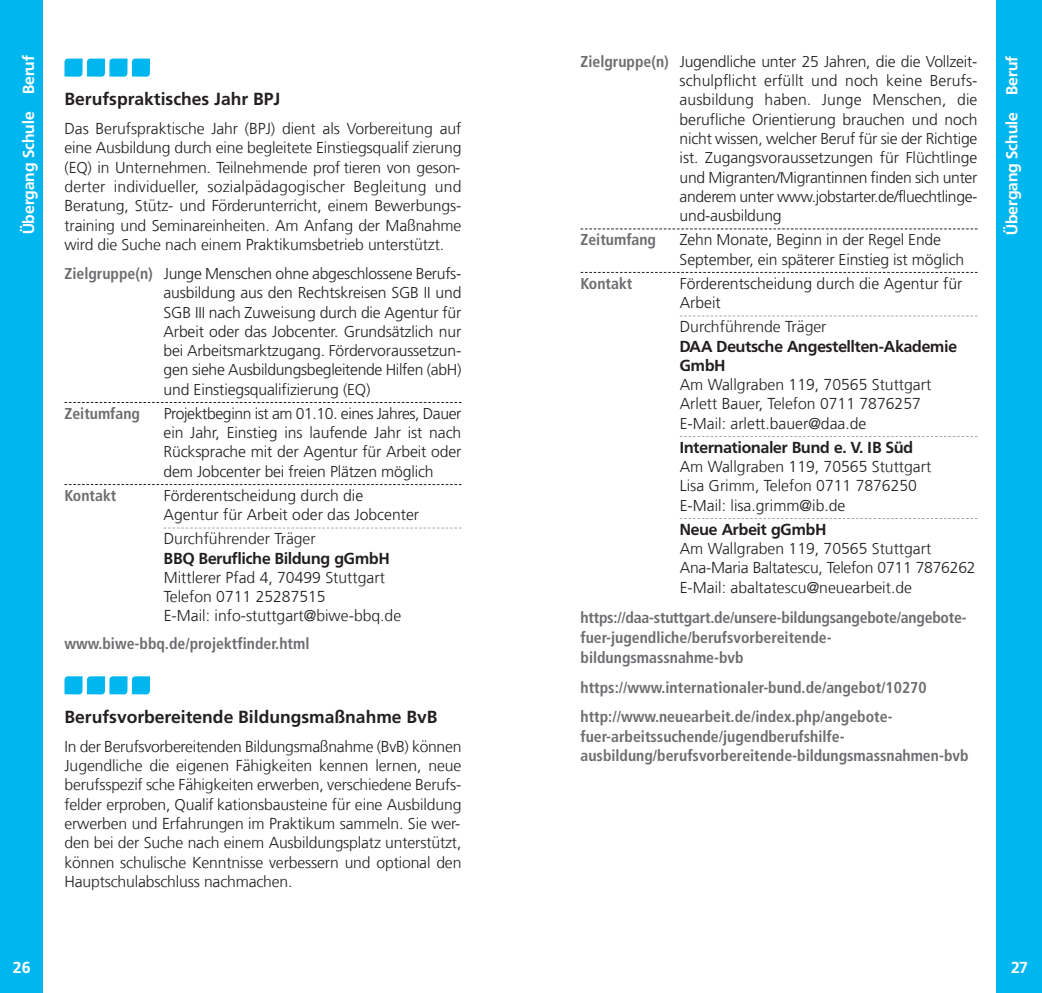
<style>
.page{position:relative;width:1042px;height:993px;background:#fff}
.page>*{position:absolute;margin:0;border:0;box-sizing:border-box;transform-origin:0 0}
.t1{font:700 17.5px "Frutiger LT Com";color:#231f20}
.t2{font:300 15.75px/19.2px "Frutiger LT Com";color:#231f20}
.t3{font:300 15.75px/19.2px "Frutiger";letter-spacing:-.01em;color:#231f20;text-align:justify}
.t4{font:700 condensed 15.75px/20.1px "Frutiger LT Com";color:#6c6d70}
.t5{font:700 15.75px/19.2px "Frutiger BQ";color:#231f20}
.t6{font:700 15.75px "Frutiger BQ";color:#fff}
.s1{font-family:"Frutiger LT Com";font-weight:700;font-stretch:condensed;color:#6c6d70}
</style>
<div class="page">
<div style="left:996px;top:0;width:46px;height:992px;background:#00b6ee"></div>
<div style="left:0;top:0;width:42px;height:992px;background:#00b6ee"></div>
<svg style="left:164px;top:527px;width:297px;height:1px"></svg>
<svg style="left:64px;top:484px;width:397px;height:1px"></svg>
<svg style="left:64px;top:402px;width:397px;height:1px"></svg>
<svg style="left:680px;top:518px;width:297px;height:1px"></svg>
<svg style="left:680px;top:436px;width:297px;height:1px"></svg>
<svg style="left:680px;top:315px;width:297px;height:1px"></svg>
<svg style="left:580px;top:272px;width:397px;height:1px"></svg>
<svg style="left:580px;top:228px;width:397px;height:1px"></svg>
<svg style="left:64px;top:59px;width:86px;height:18px"></svg>
<svg style="left:64px;top:676px;width:86px;height:18px"></svg>
<p class="t6" style="left:20px;top:234px;width:181px;rotate:-90deg">Übergang Schule Beruf</p>
<p class="t1" style="left:64px;top:89px;width:217px">Berufspraktisches Jahr BPJ</p>
<p class="t2" style="left:64px;top:119px;width:398px;text-align:justify">Das Berufspraktische Jahr (BPJ) dient als Vorbereitung auf eine Ausbildung durch eine begleitete Einstiegsqualif zierung (EQ) in Unternehmen. Teilnehmende prof tieren von geson&shy;derter individueller, sozialpädagogischer Begleitung und Beratung, Stütz- und Förderunterricht, einem Bewerbungs&shy;training und Seminareinheiten. Am Anfang der Maßnahme wird die Suche nach einem Praktikumsbetrieb unterstützt.</p>
<p class="t3" style="left:164px;top:264px;width:299px;text-indent:-99px"><span class="s1">Zielgruppe(n)</span> Junge Menschen ohne abgeschlossene Berufs&shy;ausbildung aus den Rechtskreisen SGB II und SGB III nach Zuweisung durch die Agentur für Arbeit oder das Jobcenter. Grundsätzlich nur bei Arbeitsmarktzugang. Fördervoraussetzun&shy;gen siehe Ausbildungsbegleitende Hilfen (abH) und Einstiegsqualifizierung (EQ)</p>
<p class="t4" style="left:64px;top:403px;width:77px">Zeitumfang</p>
<p class="t3" style="left:164px;top:403px;width:299px">Projektbeginn ist am 01.10. eines Jahres, Dauer ein Jahr, Einstieg ins laufende Jahr ist nach Rücksprache mit der Agentur für Arbeit oder dem Jobcenter bei freien Plätzen möglich</p>
<p class="t4" style="left:64px;top:485px;width:53px">Kontakt</p>
<p class="t3" style="left:164px;top:485px;width:257px">Förderentscheidung durch die<br>Agentur für Arbeit oder das Jobcenter</p>
<p class="t2" style="left:164px;top:529px;width:154px">Durchführender Träger</p>
<p class="t5" style="left:164px;top:548px;width:227px">BBQ Berufliche Bildung gGmbH</p>
<p class="t2" style="left:164px;top:567px;width:239px">Mittlerer Pfad 4, 70499 Stuttgart<br>Telefon 0711 25287515<br>E-Mail: info-stuttgart@biwe-bbq.de</p>
<p class="t4" style="left:64px;top:633px;width:246px">www.biwe-bbq.de/projektfinder.html</p>
<p class="t1" style="left:64px;top:706px;width:375px">Berufsvorbereitende Bildungsmaßnahme BvB</p>
<p class="t2" style="left:64px;top:736px;width:398px;text-align:justify">In der Berufsvorbereitenden Bildungsmaßnahme (BvB) können Jugendliche die eigenen Fähigkeiten kennen lernen, neue berufsspezif sche Fähigkeiten erwerben, verschiedene Berufs&shy;felder erproben, Qualif kationsbausteine für eine Ausbildung erwerben und Erfahrungen im Praktikum sammeln. Sie wer&shy;den bei der Suche nach einem Ausbildungsplatz unterstützt, können schulische Kenntnisse verbessern und optional den Hauptschulabschluss nachmachen.</p>
<p class="t3" style="left:679px;top:52px;width:299px;text-indent:-99px"><span class="s1">Zielgruppe(n)</span> Jugendliche unter 25 Jahren, die die Vollzeit&shy;schulpflicht erfüllt und noch keine Berufs&shy;ausbildung haben. Junge Menschen, die berufliche Orientierung brauchen und noch nicht wissen, welcher Beruf für sie der Richtige ist. Zugangsvoraussetzungen für Flüchtlinge und Migranten/Migrantinnen finden sich unter anderem unter www.jobstarter.de/fluechtlinge&shy;und-ausbildung</p>
<p class="t4" style="left:580px;top:230px;width:77px">Zeitumfang</p>
<p class="t3" style="left:679px;top:230px;width:286px">Zehn Monate, Beginn in der Regel Ende<br>September, ein späterer Einstieg ist möglich</p>
<p class="t4" style="left:580px;top:273px;width:53px">Kontakt</p>
<p class="t3" style="left:680px;top:273px;width:284px">Förderentscheidung durch die Agentur für<br>Arbeit</p>
<p class="t2" style="left:680px;top:317px;width:148px">Durchführende Träger</p>
<p class="t5" style="left:680px;top:336px;width:279px">DAA Deutsche Angestellten-Akademie<br>GmbH</p>
<p class="t2" style="left:680px;top:375px;width:253px">Am Wallgraben 119, 70565 Stuttgart<br>Arlett Bauer, Telefon 0711 7876257</p>
<p class="t3" style="left:680px;top:413px;width:188px">E-Mail: arlett.bauer@daa.de</p>
<p class="t5" style="left:680px;top:438px;width:235px">Internationaler Bund e. V. IB Süd</p>
<p class="t2" style="left:680px;top:457px;width:253px">Am Wallgraben 119, 70565 Stuttgart<br>Lisa Grimm, Telefon 0711 7876250</p>
<p class="t3" style="left:680px;top:495px;width:167px">E-Mail: lisa.grimm@ib.de</p>
<p class="t5" style="left:680px;top:519px;width:148px">Neue Arbeit gGmbH</p>
<p class="t2" style="left:680px;top:539px;width:297px">Am Wallgraben 119, 70565 Stuttgart<br>Ana-Maria Baltatescu, Telefon 0711 7876262<br>E-Mail: abaltatescu@neuearbeit.de</p>
<p class="t4" style="left:580px;top:607px;width:388px">https://daa-stuttgart.de/unsere-bildungsangebote/angebote&shy;fuer-jugendliche/berufsvorbereitende&shy;bildungsmassnahme-bvb</p>
<p class="t4" style="left:580px;top:672px;width:347px;line-height:29.2px">https://www.internationaler-bund.de/angebot/10270 http://www.neuearbeit.de/index.php/angebote-</p>
<p class="t4" style="left:580px;top:726px;width:389px;line-height:19.2px">fuer-arbeitssuchende/jugendberufshilfe&shy;ausbildung/berufsvorbereitende-bildungsmassnahmen-bvb</p>
<p class="t6" style="left:1003px;top:235px;width:181px;rotate:-90deg">Übergang Schule Beruf</p>
<p class="t6" style="left:13px;top:958px;width:19px">26</p>
<p class="t6" style="left:1011px;top:958px;width:19px">27</p>
</div>
